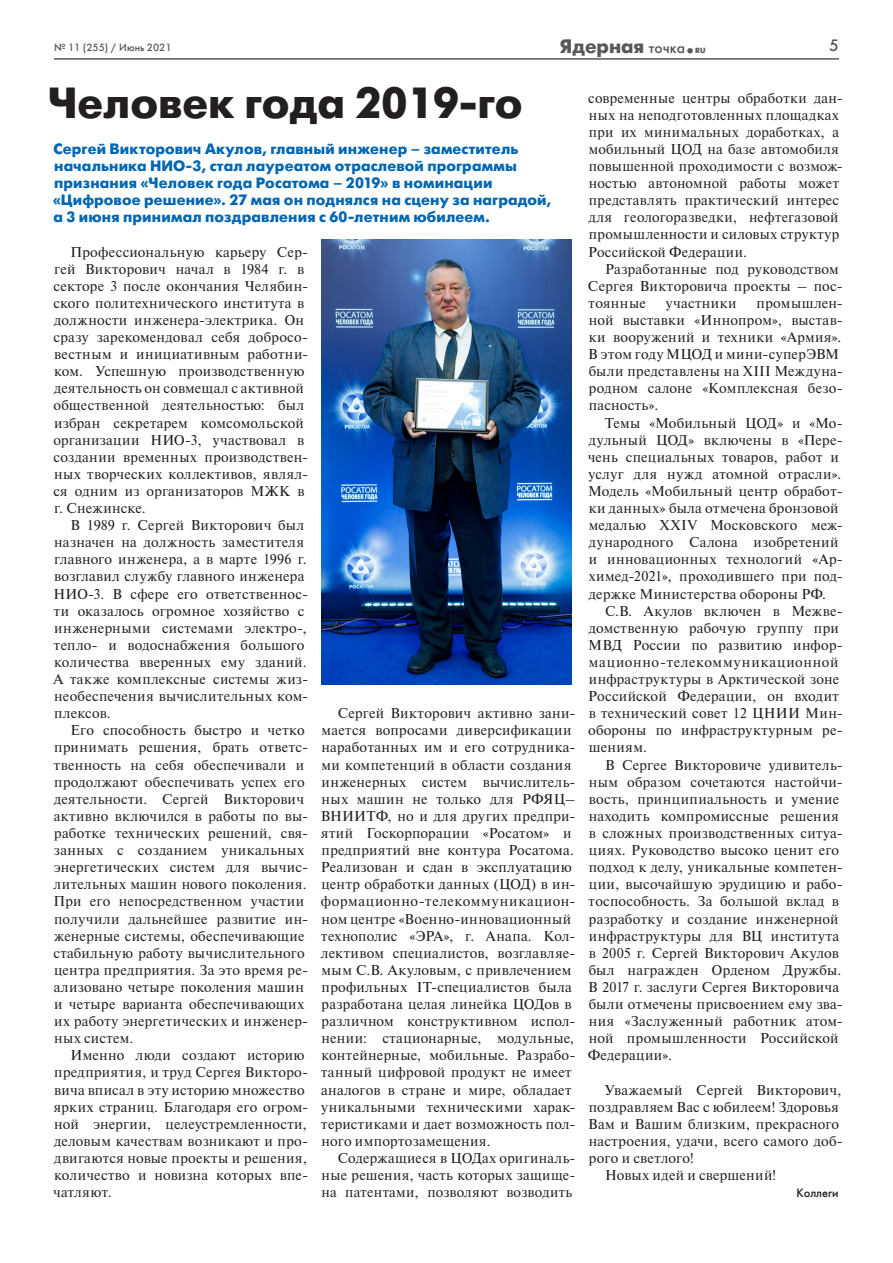
<style>
.page{position:relative;width:893px;height:1263px;background:#fff}
.page>*{position:absolute;margin:0;border:0;box-sizing:border-box;transform-origin:0 0}
.t1{font:700 43.5px "Futuris C";color:#231f20}
.t2{font:700 19.5px "Futuris C";color:#57585a}
.t3{font:16.5px "Futuris C";color:#57585a}
.t4{font:700 15px/17.1px "Futuris C";letter-spacing:.01em;color:#0166b3}
.t5{font:14.25px/17.1px "Newton I";letter-spacing:.025em;color:#231f20}
.t6{font:12px "Futuris C";color:#231f20}
.t7{font:10.5px "Futuris C";color:#57585a}
.s1{font-weight:400;font-size:15px}
.s2{font-size:7.5px}
</style>
<div class="page">
<hr style="left:54px;top:58px;width:785px;height:2px;background:#57585a">
<img style="left:321px;top:239px;width:251px;height:445px">
<p class="t7" style="left:54px;top:41px;width:119px">№ 11 (255) / Июнь 2021</p>
<h2 class="t2" style="left:560px;top:35px;width:147px">Ядерная <span class="s1">точка</span><sub>•</sub><span class="s2">RU</span></h2>
<p class="t3" style="left:829px;top:36px;width:11px">5</p>
<h1 class="t1" style="left:48px;top:78px;width:476px">Человек года 2019-го</h1>
<p class="t4" style="left:53px;top:141px;width:500px">Сергей Викторович Акулов, главный инженер – заместитель начальника НИО-3, стал лауреатом отраслевой программы признания «Человек года Росатома – 2019» в номинации «Цифровое решение». 27 мая он поднялся на сцену за наградой, а 3 июня принимал поздравления с 60-летним юбилеем.</p>
<p class="t5" style="left:53px;top:243px;width:256px;text-indent:17px">Профессиональную карьеру Сер&shy;гей Викторович начал в 1984 г. в секторе 3 после окончания Челябин&shy;ского политехнического института в должности инженера-электрика. Он сразу зарекомендовал себя добросо&shy;вестным и инициативным работни&shy;ком. Успешную производственную деятельность он совмещал с активной общественной деятельностью: был избран секретарем комсомольской организации НИО-3, участвовал в создании временных производствен&shy;ных творческих коллективов, являл&shy;ся одним из организаторов МЖК в г. Снежинске.</p>
<p class="t5" style="left:53px;top:517px;width:256px;text-indent:17px">В 1989 г. Сергей Викторович был назначен на должность заместителя главного инженера, а в марте 1996 г. возглавил службу главного инженера<br>НИО-3. В сфере его ответственнос&shy;ти оказалось огромное хозяйство с инженерными системами электро-, тепло- и водоснабжения большого количества вверенных ему зданий.<br>А также комплексные системы жиз&shy;необеспечения вычислительных ком&shy;плексов.</p>
<p class="t5" style="left:53px;top:722px;width:256px;text-indent:17px">Его способность быстро и четко принимать решения, брать ответс&shy;твенность на себя обеспечивали и продолжают обеспечивать успех его деятельности. Сергей Викторович активно включился в работы по вы&shy;работке технических решений, свя&shy;занных с созданием уникальных энергетических систем для вычис&shy;лительных машин нового поколения.<br>При его непосредственном участии получили дальнейшее развитие ин&shy;женерные системы, обеспечивающие стабильную работу вычислительного центра предприятия. За это время ре&shy;ализовано четыре поколения машин и четыре варианта обеспечивающих их работу энергетических и инженер&shy;ных систем.</p>
<p class="t5" style="left:53px;top:1047px;width:256px;text-indent:17px">Именно люди создают историю предприятия, и труд Сергея Викторо&shy;вича вписал в эту историю множество ярких страниц. Благодаря его огром&shy;ной энергии, целеустремленности, деловым качествам возникают и про&shy;двигаются новые проекты и решения, количество и новизна которых впе&shy;чатляют.</p>
<p class="t5" style="left:588px;top:89px;width:256px">современные центры обработки дан&shy;ных на неподготовленных площадках при их минимальных доработках, а мобильный ЦОД на базе автомобиля повышенной проходимости с возмож&shy;ностью автономной работы может представлять практический интерес для геологоразведки, нефтегазовой промышленности и силовых структур Российской Федерации.</p>
<p class="t5" style="left:588px;top:260px;width:256px;text-indent:17px">Разработанные под руководством<br>Сергея Викторовича проекты – пос&shy;тоянные</p>
<p class="t5" style="left:588px;top:295px;width:256px;text-indent:168px">промышлен&shy;ной выставки «Иннопром», выстав&shy;ки вооружений и техники «Армия».<br>В этом году МЦОД и мини-суперЭВМ были представлены на XIII Междуна&shy;родном салоне «Комплексная безо&shy;пасность».</p>
<p class="t5" style="left:588px;top:414px;width:256px;text-indent:17px">Темы «Мобильный ЦОД» и «Мо&shy;дульный ЦОД» включены в «Пере&shy;чень специальных товаров, работ и услуг для нужд атомной отрасли».<br>Модель «Мобильный центр обработ&shy;ки данных» была отмечена бронзовой медалью ХХIV Московского меж&shy;дународного Салона изобретений и инновационных технологий «Ар&shy;химед-2021», проходившего при под&shy;держке Министерства обороны РФ.</p>
<p class="t5" style="left:588px;top:602px;width:256px;text-indent:17px">С.В. Акулов включен в Межве&shy;домственную рабочую группу при<br>МВД России по развитию инфор&shy;мационно-телекоммуникационной инфраструктуры в Арктической зоне<br>Российской Федерации, он входит в технический совет 12 ЦНИИ Мин&shy;обороны по инфраструктурным ре&shy;шениям.</p>
<p class="t5" style="left:588px;top:756px;width:257px;text-indent:18px">В Сергее Викторовиче удивитель&shy;ным образом сочетаются настойчи&shy;вость, принципиальность и умение находить компромиссные решения в сложных производственных ситуа&shy;циях. Руководство высоко ценит его подход к делу, уникальные компетен&shy;ции, высочайшую эрудицию и рабо&shy;тоспособность. За большой вклад в разработку и создание инженерной инфраструктуры для ВЦ института в 2005 г. Сергей Викторович Акулов был награжден Орденом Дружбы.<br>В 2017 г. заслуги Сергея Викторовича были отмечены присвоением ему зва&shy;ния «Заслуженный работник атом&shy;ной промышленности Российской<br>Федерации».</p>
<p class="t5" style="left:605px;top:1081px;width:239px">Уважаемый Сергей Викторович,</p>
<p class="t5" style="left:589px;top:1098px;width:251px">поздравляем Вас с юбилеем! Здоровья</p>
<p class="t5" style="left:588px;top:1115px;width:252px">Вам и Вашим близким, прекрасного</p>
<p class="t5" style="left:589px;top:1133px;width:256px">настроения, удачи, всего самого доб-</p>
<p class="t5" style="left:589px;top:1150px;width:106px">рого и светлого!</p>
<p class="t5" style="left:605px;top:1167px;width:172px">Новых идей и свершений!</p>
<p class="t6" style="left:796px;top:1186px;width:44px">Коллеги</p>
<p class="t5" style="left:666px;top:295px;width:72px">участники</p>
<p class="t5" style="left:321px;top:705px;width:256px;text-indent:17px">Сергей Викторович активно зани&shy;мается вопросами диверсификации наработанных им и его сотрудника&shy;ми компетенций в области создания инженерных систем вычислитель&shy;ных машин не только для РФЯЦ– ВНИИТФ, но и для других предпри&shy;ятий Госкорпорации «Росатом» и предприятий вне контура Росатома.<br>Реализован и сдан в эксплуатацию центр обработки данных (ЦОД) в ин&shy;формационно-телекоммуникацион&shy;ном центре «Военно-инновационный технополис «ЭРА», г. Анапа. Кол&shy;лективом специалистов, возглавляе&shy;мым С.В. Акуловым, с привлечением профильных IT-специалистов была разработана целая линейка ЦОДов в различном конструктивном испол&shy;нении: стационарные, модульные, контейнерные, мобильные. Разрабо&shy;танный цифровой продукт не имеет аналогов в стране и мире, обладает уникальными техническими харак&shy;теристиками и дает возможность пол&shy;ного импортозамещения.</p>
<p class="t5" style="left:321px;top:1150px;width:256px;text-align:justify;text-indent:16px">Содержащиеся в ЦОДах оригиналь&shy;ные решения, часть которых защище&shy;на патентами, позволяют возводить</p>
</div>
